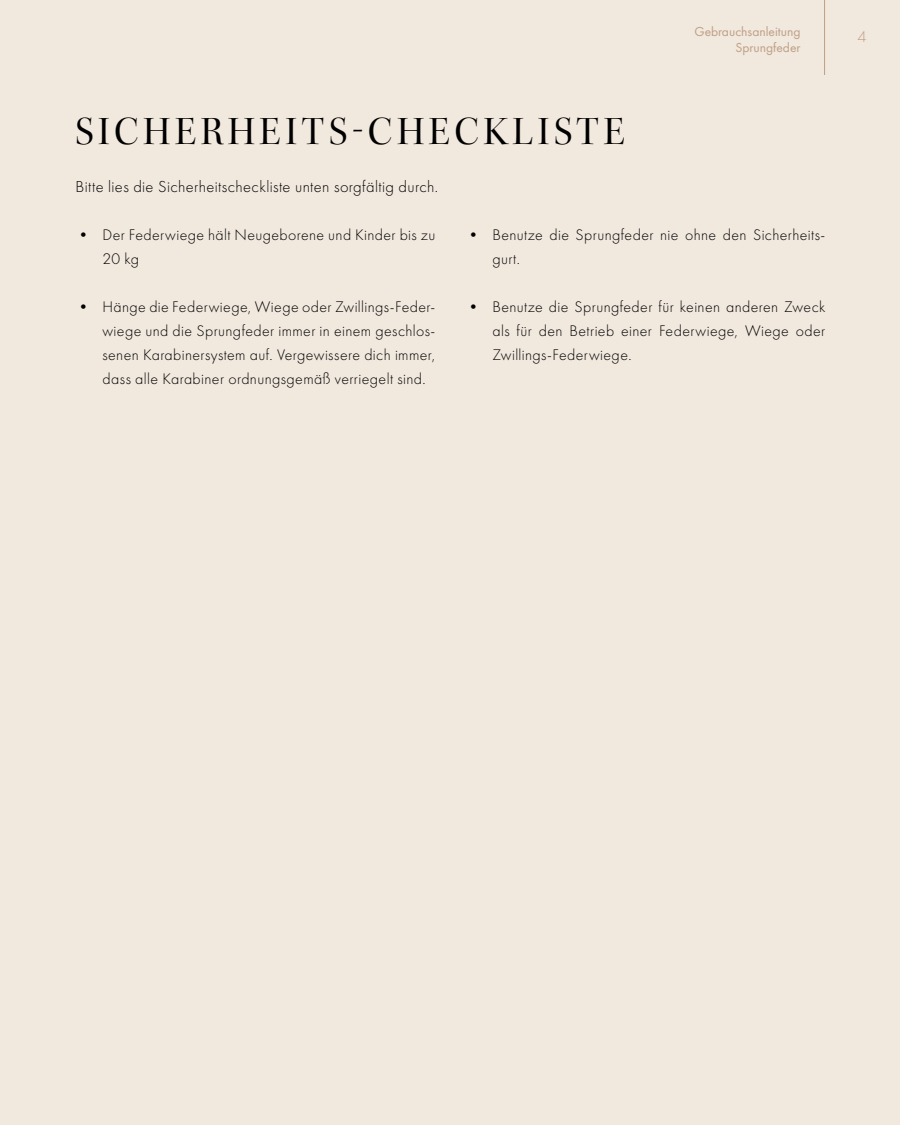
<style>
.page{position:relative;width:900px;height:1125px;background:#f1e8de}
.page>*{position:absolute;margin:0;border:0;box-sizing:border-box;transform-origin:0 0}
.t1{font:40.5px "Kepler Std Disp";letter-spacing:.11em;color:#000}
.t2{font:300 16.5px "Futura PT";letter-spacing:.025em;color:#000}
.t3{font:300 16.5px "Futura PT";color:#bf9f85}
.t4{font:300 15.9px/24px "Futura PT";letter-spacing:.025em;color:#000}
.t5{font:13.5px/16.2px "Futura PT";color:#bf9f85;text-align:right}
</style>
<div class="page">
<hr style="left:824px;top:0;width:1px;height:75px;background:#bf9f85">
<h1 class="t1" style="left:76px;top:109px;width:551px">SICHERHEITS-CHECKLISTE</h1>
<p class="t2" style="left:75px;top:177px;width:364px">Bitte lies die Sicherheitscheckliste unten sorgfältig durch.</p>
<p class="t5" style="left:694px;top:23px;width:108px">Gebrauchsanleitung<br>Sprungfeder</p>
<p class="t4" style="left:102px;top:223px;width:334px;text-indent:-27px">• Der Federwiege hält Neugeborene und Kinder bis zu<br>20 kg</p>
<p class="t4" style="left:102px;top:295px;width:334px;text-align:justify;text-indent:-27px">• Hänge die Federwiege, Wiege oder Zwillings-Feder&shy;wiege und die Sprungfeder immer in einem geschlos&shy;senen Karabinersystem auf. Vergewissere dich immer, dass alle Karabiner ordnungsgemäß verriegelt sind.</p>
<p class="t4" style="left:492px;top:223px;width:334px;text-indent:-27px">• Benutze die Sprungfeder nie ohne den Sicherheits&shy;gurt.</p>
<p class="t4" style="left:492px;top:295px;width:334px;text-align:justify;text-indent:-27px">• Benutze die Sprungfeder für keinen anderen Zweck als für den Betrieb einer Federwiege, Wiege oder Zwillings-Federwiege.</p>
<p class="t3" style="left:858px;top:28px;width:11px">4</p>
</div>
